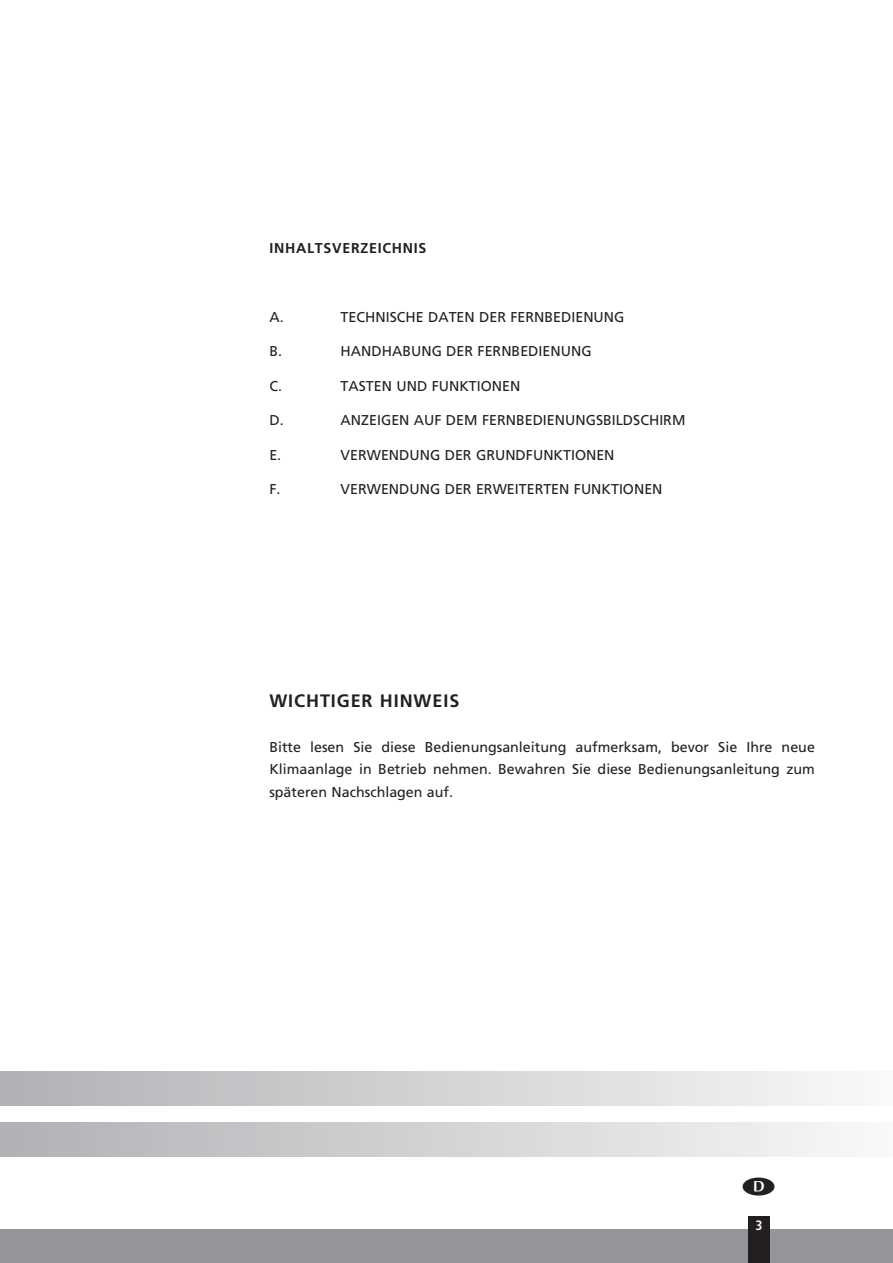
<style>
.page{position:relative;width:893px;height:1263px;background:#fff}
.page>*{position:absolute;margin:0;border:0;box-sizing:border-box;transform-origin:0 0}
.subkop{font:700 18px "Frutiger LT Std";letter-spacing:.05em;color:#231f20}
.intro{font:14.25px "Frutiger LT Std";color:#231f20}
.body_vet{font:14.25px/22.5px "Frutiger LT Std";color:#231f20;text-align:justify}
.intro-2{font:700 14.25px "Frutiger LT Std";letter-spacing:.05em;color:#231f20}
.t1{font:700 condensed 13.5px "Frutiger LT Std";color:#fff}
</style>
<div class="page">
<div style="left:0;top:1229px;width:893px;height:34px;background:#939598"></div>
<div style="left:748px;top:1216px;width:22px;height:47px;background:#231f20"></div>
<div style="left:0;top:1071px;width:893px;height:35px;background:linear-gradient(to right,#b0b1b4,#f8f8f9)"></div>
<div style="left:0;top:1123px;width:893px;height:34px;background:linear-gradient(to right,#afb1b4,#f7f8f9)"></div>
<p class="intro-2" style="left:269px;top:239px;width:159px">INHALTSVERZEICHNIS</p>
<p class="intro" style="left:269px;top:308px;width:16px">A.</p>
<p class="intro" style="left:341px;top:308px;width:285px">TECHNISCHE DATEN DER FERNBEDIENUNG</p>
<p class="intro" style="left:269px;top:343px;width:14px">B.</p>
<p class="intro" style="left:341px;top:343px;width:252px">HANDHABUNG DER FERNBEDIENUNG</p>
<p class="intro" style="left:269px;top:377px;width:14px">C.</p>
<p class="intro" style="left:341px;top:377px;width:181px">TASTEN UND FUNKTIONEN</p>
<p class="intro" style="left:269px;top:412px;width:16px">D.</p>
<p class="intro" style="left:341px;top:412px;width:346px">ANZEIGEN AUF DEM FERNBEDIENUNGSBILDSCHIRM</p>
<p class="intro" style="left:269px;top:446px;width:13px">E.</p>
<p class="intro" style="left:341px;top:446px;width:275px">VERWENDUNG DER GRUNDFUNKTIONEN</p>
<p class="intro" style="left:269px;top:481px;width:13px">F.</p>
<p class="intro" style="left:341px;top:481px;width:323px">VERWENDUNG DER ERWEITERTEN FUNKTIONEN</p>
<p class="subkop" style="left:269px;top:690px;width:191px">WICHTIGER HINWEIS</p>
<p class="body_vet" style="left:269px;top:735px;width:547px">Bitte lesen Sie diese Bedienungsanleitung aufmerksam, bevor Sie Ihre neue Klimaanlage in Betrieb nehmen. Bewahren Sie diese Bedienungsanleitung zum späteren Nachschlagen auf.</p>
<p class="t1" style="left:755px;top:1217px;width:9px">3</p>
</div>
